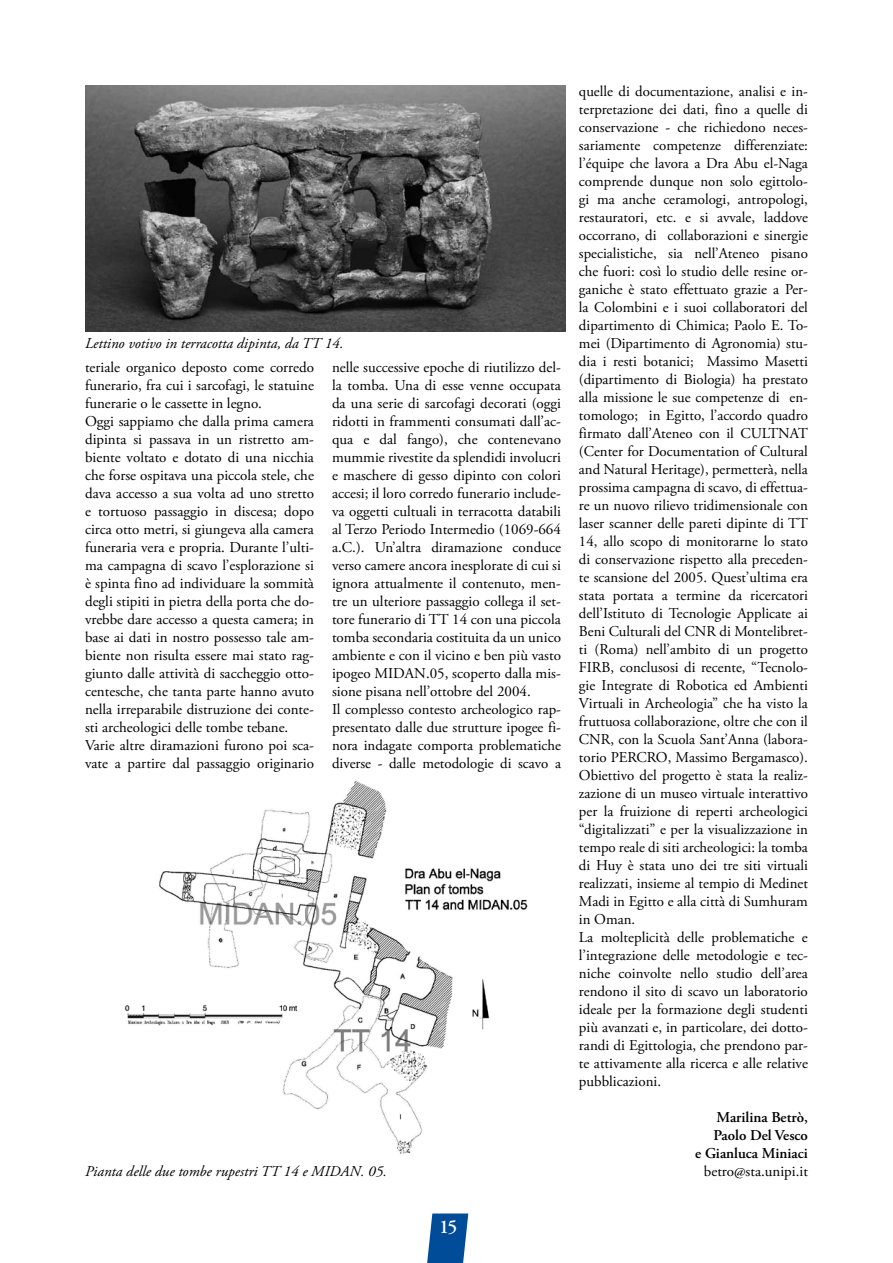
<style>
.page{position:relative;width:893px;height:1263px;background:#fff}
.page>*{position:absolute;margin:0;border:0;box-sizing:border-box;transform-origin:0 0}
.t1{font:600 19.5px "Adobe Garamond Pro";color:#fff}
.t2{font:15px/18px "Adobe Garamond Pro";color:#000}
.t3{font:italic 15px "Adobe Garamond Pro";color:#000}
.t4{font:600 15px/18px "Adobe Garamond Pro";color:#000;text-align:right}
</style>
<div class="page">
<svg style="left:427px;top:1213px;width:41px;height:50px;background:#2163a6"></svg>
<img style="left:85px;top:85px;width:481px;height:247px">
<img style="left:124px;top:781px;width:404px;height:373px">
<p class="t3" style="left:85px;top:334px;width:260px">Lettino votivo in terracotta dipinta, da TT 14.</p>
<p class="t2" style="left:85px;top:359px;width:230px">teriale organico deposto come corredo funerario, fra cui i sarcofagi, le statuine funerarie o le cassette in legno.<br>Oggi sappiamo che dalla prima camera dipinta si passava in un ristretto am&shy;biente voltato e dotato di una nicchia che forse ospitava una piccola stele, che dava accesso a sua volta ad uno stretto e tortuoso passaggio in discesa; dopo circa otto metri, si giungeva alla camera funeraria vera e propria. Durante l’ulti&shy;ma campagna di scavo l’esplorazione si è spinta fino ad individuare la sommità degli stipiti in pietra della porta che do&shy;vrebbe dare accesso a questa camera; in base ai dati in nostro possesso tale am&shy;biente non risulta essere mai stato rag&shy;giunto dalle attività di saccheggio otto&shy;centesche, che tanta parte hanno avuto nella irreparabile distruzione dei conte&shy;sti archeologici delle tombe tebane.<br>Varie altre diramazioni furono poi sca&shy;vate a partire dal passaggio originario</p>
<p class="t2" style="left:332px;top:359px;width:230px">nelle successive epoche di riutilizzo del&shy;la tomba. Una di esse venne occupata da una serie di sarcofagi decorati (oggi ridotti in frammenti consumati dall’ac&shy;qua e dal fango), che contenevano mummie rivestite da splendidi involucri e maschere di gesso dipinto con colori accesi; il loro corredo funerario include&shy;va oggetti cultuali in terracotta databili al Terzo Periodo Intermedio (1069-664 a.C.). Un’altra diramazione conduce verso camere ancora inesplorate di cui si ignora attualmente il contenuto, men&shy;tre un ulteriore passaggio collega il set&shy;tore funerario di TT 14 con una piccola tomba secondaria costituita da un unico ambiente e con il vicino e ben più vasto ipogeo MIDAN.05, scoperto dalla mis&shy;sione pisana nell’ottobre del 2004.<br>Il complesso contesto archeologico rap&shy;presentato dalle due strutture ipogee fi&shy;nora indagate comporta problematiche diverse - dalle metodologie di scavo a</p>
<p class="t3" style="left:85px;top:1162px;width:303px">Pianta delle due tombe rupestri TT 14 e MIDAN. 05.</p>
<h1 class="t1" style="left:439px;top:1215px;width:20px">15</h1>
<p class="t2" style="left:579px;top:83px;width:230px">quelle di documentazione, analisi e in&shy;terpretazione dei dati, fino a quelle di conservazione - che richiedono neces&shy;sariamente competenze differenziate: l’équipe che lavora a Dra Abu el-Naga comprende dunque non solo egittolo&shy;gi ma anche ceramologi, antropologi, restauratori, etc. e si avvale, laddove occorrano, di collaborazioni e sinergie specialistiche, sia nell’Ateneo pisano che fuori: così lo studio delle resine or&shy;ganiche è stato effettuato grazie a Per&shy;la Colombini e i suoi collaboratori del dipartimento di Chimica; Paolo E. To&shy;mei (Dipartimento di Agronomia) stu&shy;dia i resti botanici; Massimo Masetti (dipartimento di Biologia) ha prestato alla missione le sue competenze di en&shy;tomologo; in Egitto, l’accordo quadro firmato dall’Ateneo con il CULTNAT (Center for Documentation of Cultural and Natural Heritage), permetterà, nella prossima campagna di scavo, di effettua&shy;re un nuovo rilievo tridimensionale con laser scanner delle pareti dipinte di TT 14, allo scopo di monitorarne lo stato di conservazione rispetto alla preceden&shy;te scansione del 2005. Quest’ultima era stata portata a termine da ricercatori dell’Istituto di Tecnologie Applicate ai Beni Culturali del CNR di Montelibret&shy;ti (Roma) nell’ambito di un progetto FIRB, conclusosi di recente, “Tecnolo&shy;gie Integrate di Robotica ed Ambienti Virtuali in Archeologia” che ha visto la fruttuosa collaborazione, oltre che con il CNR, con la Scuola Sant’Anna (labora&shy;torio PERCRO, Massimo Bergamasco).<br>Obiettivo del progetto è stata la realiz&shy;zazione di un museo virtuale interattivo per la fruizione di reperti archeologici “digitalizzati” e per la visualizzazione in tempo reale di siti archeologici: la tomba di Huy è stata uno dei tre siti virtuali realizzati, insieme al tempio di Medinet Madi in Egitto e alla città di Sumhuram in Oman.<br>La molteplicità delle problematiche e l’integrazione delle metodologie e tec&shy;niche coinvolte nello studio dell’area rendono il sito di scavo un laboratorio ideale per la formazione degli studenti più avanzati e, in particolare, dei dotto&shy;randi di Egittologia, che prendono par&shy;te attivamente alla ricerca e alle relative pubblicazioni.</p>
<p class="t4" style="left:695px;top:1108px;width:114px">Marilina Betrò,<br>Paolo Del Vesco<br>e Gianluca Miniaci</p>
<p class="t2" style="left:704px;top:1163px;width:106px">betro@sta.unipi.it</p>
</div>
